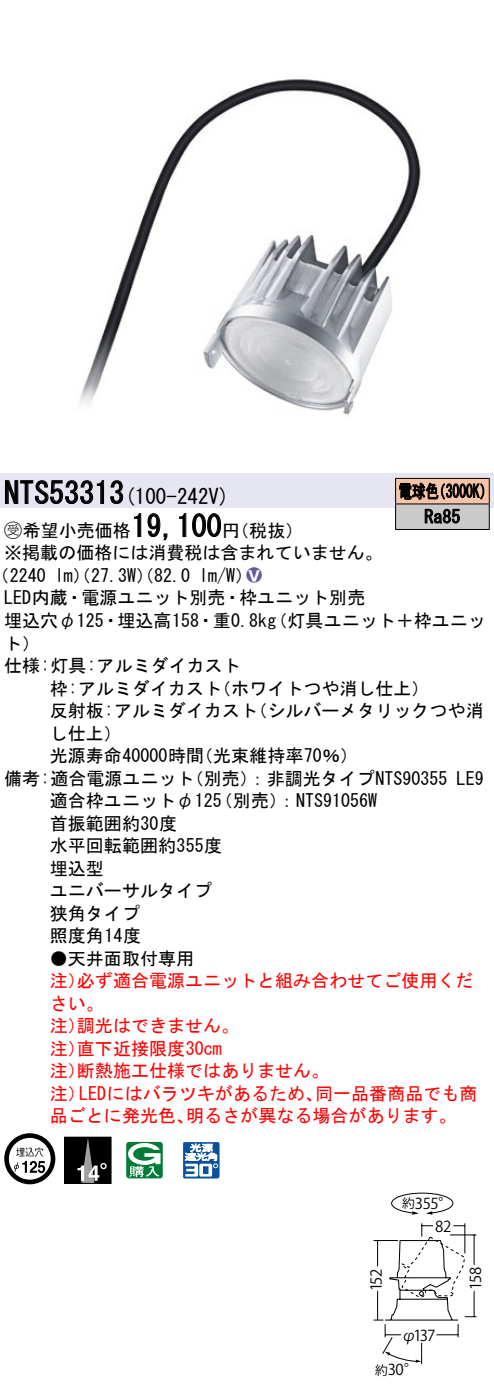
<style>
.page{position:relative;width:494px;height:1399px;background:#fff}
.page>*{position:absolute;margin:0;border:0;box-sizing:border-box;transform-origin:0 0}
.t1{font:30px "MS Gothic";color:#000}
.t2{font:21px "MS Gothic";color:#000}
.t3{font:18px/22.5px "MS Gothic";color:#000}
.t4{font:18px/22.5px "MS Gothic";color:#f00}
.t5{font:18px/25.5px "MS Gothic";color:#000;scale:.75 1}
.t6{font:18px "Ford Classification 1";color:#635aa0}
.t7{font:15px "ATC 436875472 d 44494 e 2 d 522 d 592 d 313330 90 pv RKSJ H";letter-spacing:-.04em;color:#000}
.t8{font:12.6px "ATC 436875472 d 44494 e 2 d 522 d 592 d 313330 90 pv RKSJ H";color:#000}
.s1{font-family:"Ford Classification 1"}
.s2{color:#fff}
</style>
<div class="page">
<img style="left:79px;top:79px;width:342px;height:336px">
<div style="left:0;top:473px;width:493px;height:35px;background:#e6e5f2"></div>
<svg style="left:5px;top:480px;width:99px;height:24px"></svg>
<svg style="left:110px;top:480px;width:13px;height:24px"></svg>
<svg style="left:134px;top:513px;width:7px;height:24px"></svg>
<svg style="left:147px;top:513px;width:21px;height:27px"></svg>
<svg style="left:179px;top:513px;width:42px;height:24px"></svg>
<svg style="left:4px;top:1133px;width:51px;height:51px"></svg>
<div style="left:65px;top:1137px;width:46px;height:46px;background:#000"></div>
<div style="left:64px;top:1136px;width:47px;height:47px;border:1px solid #000"></div>
<svg style="left:77px;top:1137px;width:28px;height:46px"></svg>
<svg style="left:126px;top:1141px;width:37px;height:37px"></svg>
<svg style="left:183px;top:1142px;width:36px;height:36px"></svg>
<hr style="left:395px;top:478px;width:94px;height:1px;background:#000">
<hr style="left:395px;top:529px;width:94px;height:1px;background:#000">
<svg style="left:395px;top:479px;width:94px;height:50px;background:#a7968d"></svg>
<svg style="left:373px;top:1192px;width:104px;height:173px"></svg>
<h1 class="t1" style="left:4px;top:478px;width:122px">NTS53313</h1>
<p class="t5" style="left:424px;top:478px;width:49px;text-indent:-26px">電球色<br>Ra85</p>
<p class="t5" style="left:432px;top:478px;width:82px">（3000 (K</p>
<p class="t2" style="left:124px;top:485px;width:106px">(100-242 (V</p>
<h1 class="t1" style="left:131px;top:511px;width:91px">19,100</h1>
<p class="t3" style="left:4px;top:519px;width:379px"><span class="s1">B</span>希望小売価格<br>※掲載の価格には消費税は含まれていません。</p>
<p class="t6" style="left:246px;top:566px;width:17px">2<span class="s2">8</span></p>
<p class="t3" style="left:222px;top:519px;width:82px">（円税抜(</p>
<p class="t3" style="left:199px;top:564px;width:55px">l m (W/</p>
<p class="t3" style="left:-8px;top:564px;width:56px">（2240</p>
<p class="t3" style="left:4px;top:586px;width:362px">LED内蔵・電源ユニット別売・枠ユニット別売</p>
<p class="t3" style="left:269px;top:609px;width:217px">（灯具ユニット＋枠ユニッ</p>
<p class="t3" style="left:55px;top:564px;width:137px">lm）（27.3 ）（W 82.0</p>
<p class="t3" style="left:4px;top:609px;width:273px">埋込穴φ125・埋込高158・重0.8kg</p>
<p class="t3" style="left:4px;top:631px;width:37px">ト(</p>
<p class="t3" style="left:4px;top:654px;width:238px">仕様:灯具:アルミダイカスト</p>
<p class="t3" style="left:213px;top:676px;width:218px">（ホワイトつや消し仕上(</p>
<p class="t3" style="left:50px;top:676px;width:174px">枠:アルミダイカスト</p>
<p class="t3" style="left:50px;top:699px;width:210px">反射板:アルミダイカスト</p>
<p class="t3" style="left:50px;top:721px;width:74px">し仕上(</p>
<p class="t3" style="left:195px;top:744px;width:164px">（光束維持率70％(</p>
<p class="t3" style="left:249px;top:699px;width:236px">（シルバーメタリックつや消</p>
<p class="t3" style="left:50px;top:744px;width:156px">光源寿命40000時間</p>
<p class="t3" style="left:185px;top:766px;width:263px">（別売：）非調光タイプNTS90355</p>
<p class="t3" style="left:4px;top:766px;width:192px">備考:適合電源ユニット</p>
<p class="t3" style="left:456px;top:766px;width:28px">LE9</p>
<p class="t3" style="left:50px;top:789px;width:174px">適合枠ユニットφ125首振範囲約30度<br>水平回転範囲約355度埋込型<br>ユニバーサルタイプ狭角タイプ<br>照度角14度</p>
<p class="t3" style="left:50px;top:946px;width:145px">●天井面取付専用</p>
<p class="t4" style="left:77px;top:969px;width:397px">必ず適合電源ユニットと組み合わせてご使用くだ</p>
<p class="t3" style="left:215px;top:789px;width:163px">（別売：） NTS91056W</p>
<p class="t4" style="left:50px;top:969px;width:37px">注）</p>
<p class="t4" style="left:50px;top:991px;width:55px">さい。</p>
<p class="t4" style="left:77px;top:1014px;width:163px">調光はできません。</p>
<p class="t4" style="left:77px;top:1014px;width:146px;text-indent:-27px">注）<br>直下近接限度30cm</p>
<p class="t4" style="left:77px;top:1036px;width:253px;text-indent:-27px">注）<br>断熱施工仕様ではありません。</p>
<p class="t4" style="left:50px;top:1059px;width:37px">注）</p>
<p class="t4" style="left:79px;top:1081px;width:245px">LEDにはバラツキがあるため、</p>
<p class="t4" style="left:315px;top:1081px;width:163px">同一品番商品でも商</p>
<p class="t4" style="left:50px;top:1081px;width:37px">注）</p>
<p class="t4" style="left:50px;top:1104px;width:145px">品ごとに発光色、</p>
<p class="t4" style="left:186px;top:1104px;width:272px">明るさが異なる場合があります。</p>
<p class="t7" style="left:414px;top:1195px;width:40px">355°</p>
<p class="t8" style="left:402px;top:1196px;width:14px">約</p>
<p class="t7" style="left:367px;top:1290px;width:24px;rotate:-90deg">152</p>
<p class="t7" style="left:435px;top:1217px;width:18px">82</p>
<p class="t7" style="left:413px;top:1326px;width:23px">137</p>
<p class="t7" style="left:401px;top:1326px;width:16px">φ</p>
<p class="t7" style="left:387px;top:1361px;width:32px">30°</p>
<p class="t8" style="left:375px;top:1362px;width:14px">約</p>
<p class="t7" style="left:467px;top:1290px;width:25px;rotate:-90deg">158</p>
</div>
